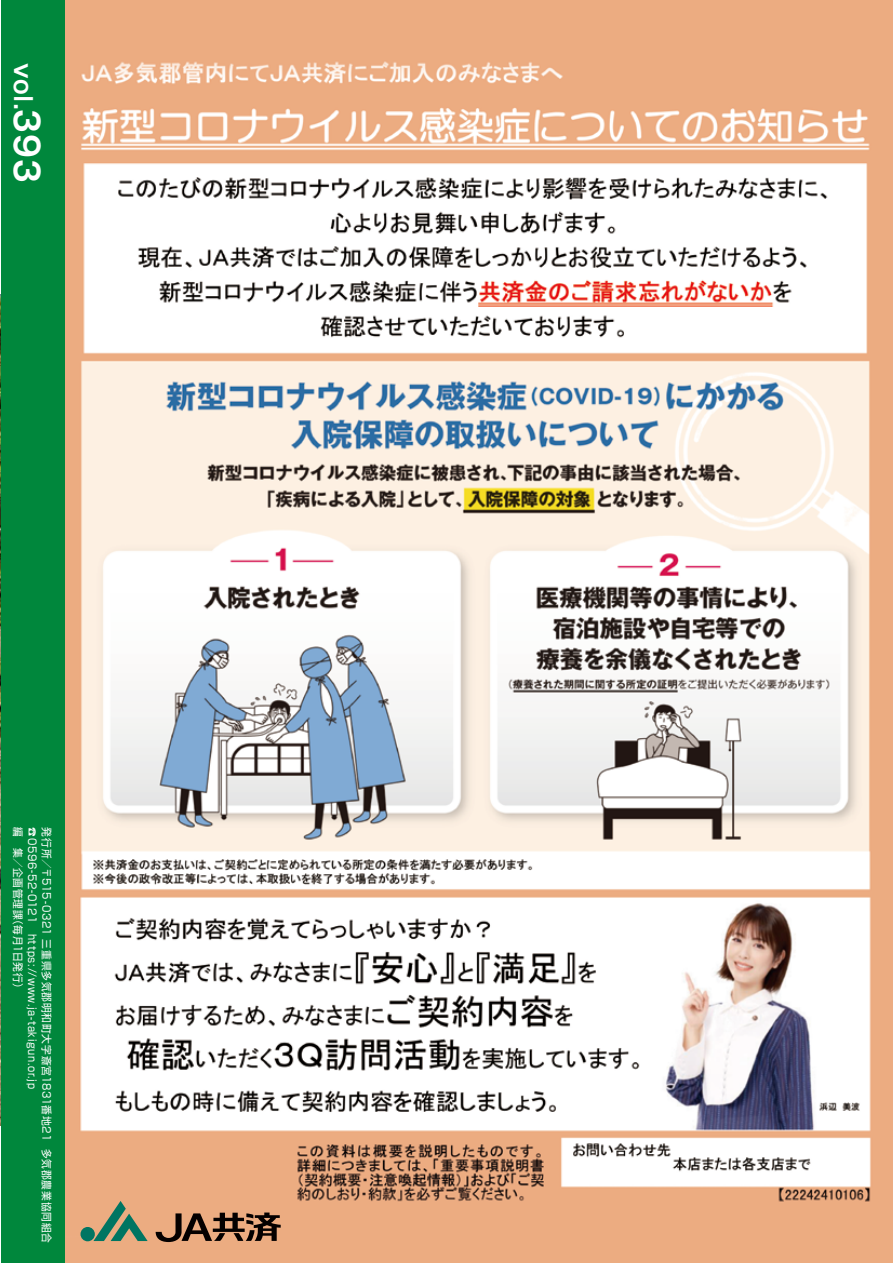
<style>
.page{position:relative;width:893px;height:1263px;background:#fff}
.page>*{position:absolute;margin:0;border:0;box-sizing:border-box;transform-origin:0 0}
.t1{font:700 33px "Gothic MB101 Pro De";color:#fff;scale:.95 1}
.t2{font:700 24px "Gothic MB101 Pro De";color:#fff;scale:.95 1}
.t3{font:10.8px/14.2px "Shin Go Pro";letter-spacing:.075em;color:#fff;scale:.9 1}
.s1{font-size:24px}
</style>
<div class="page">
<img style="left:0;top:294px;width:1px;height:831px">
<img style="left:64px;top:0;width:829px;height:1263px">
<div style="left:80px;top:1227px;width:15px;height:14px;background:#007562;border-radius:50%"></div>
<svg style="left:93px;top:1201px;width:55px;height:40px;background:#979875"></svg>
<svg style="left:156px;top:1212px;width:125px;height:30px;background:#8b644b"></svg>
<div style="left:1px;top:0;width:63px;height:1263px;background:#00873c"></div>
<h2 class="t2" style="left:43px;top:63px;width:43px;rotate:90deg">vol</h2>
<h1 class="t1" style="left:54px;top:103px;width:86px;rotate:90deg"><span class="s1">.</span>393</h1>
<p class="t3" style="left:27px;top:827px;width:104px;rotate:90deg">編　集／企画管理課</p>
<p class="t3" style="left:55px;top:1062px;width:89px;text-indent:-235px;rotate:90deg">発行所／〒515-0321 三重県多気郡明和町大字斎宮1831番地21 .</p>
<p class="t3" style="left:41px;top:827px;width:292px;rotate:90deg">☎0596-52-0121　https://www j a. takigun or j p.</p>
<p class="t3" style="left:27px;top:915px;width:87px;rotate:90deg">（毎月1日発行(</p>
<p class="t3" style="left:41px;top:1017px;width:5px;rotate:90deg">-</p>
<p class="t3" style="left:55px;top:1149px;width:106px;rotate:90deg">多気郡農業協同組合</p>
</div>
